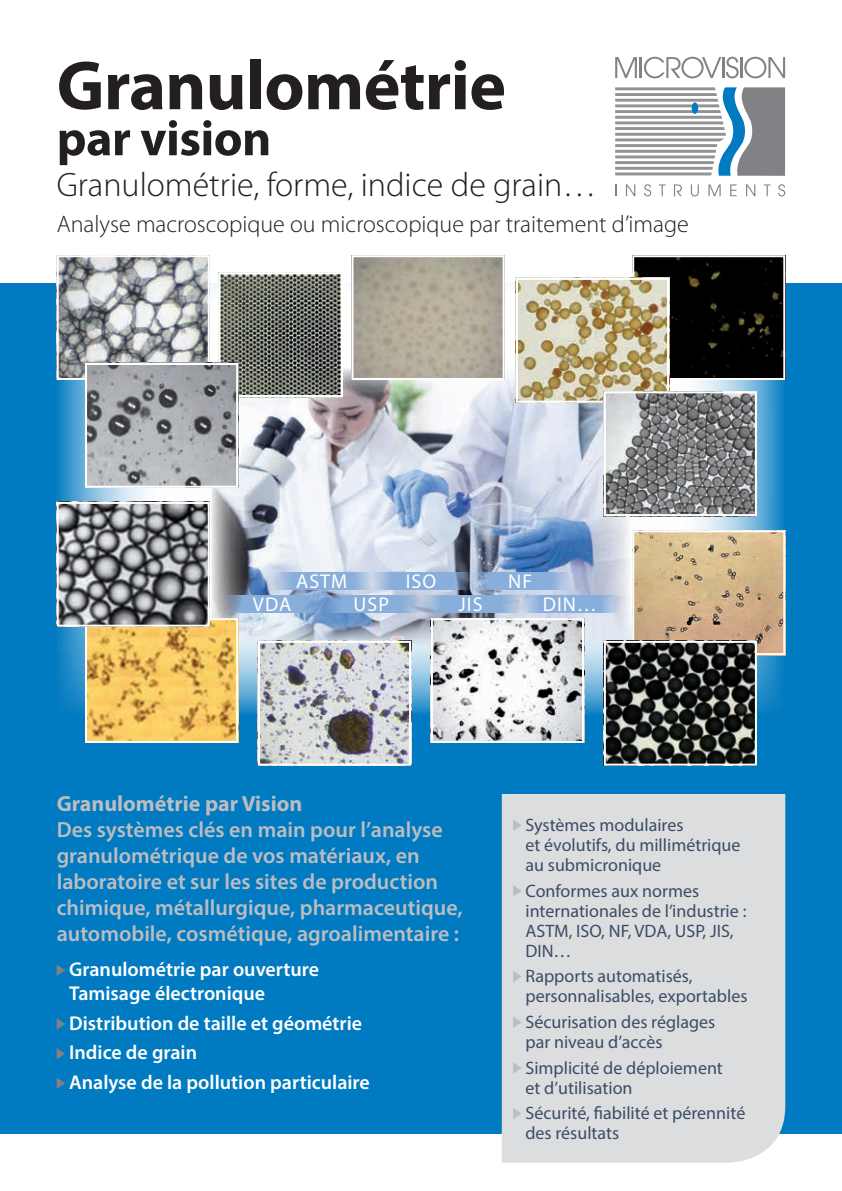
<style>
.page{position:relative;width:842px;height:1191px;background:#fff}
.page>*{position:absolute;margin:0;border:0;box-sizing:border-box;transform-origin:0 0}
.t1{font:700 70px "Myriad Pro";letter-spacing:-.01em;color:#231f20}
.t2{font:700 50px "Myriad Pro";letter-spacing:-.01em;color:#231f20}
.t3{font:300 34px "Myriad Pro";color:#231f20}
.t4{font:300 24px "Myriad Pro";color:#231f20}
.COURANT_TITRE_12{font:600 22px/26px "Myriad Pro";color:#bcbdc0}
.COURANT_10{font:600 20px/24px "Myriad Pro";color:#fff}
.t5{font:20px "Myriad Pro";letter-spacing:.05em;color:#fff}
.t6{font:18px/20px "Myriad Pro";color:#3b4d66}
.s1{font-weight:700}
</style>
<div class="page">
<div style="left:0;top:283px;width:842px;height:851px;background:#007ac0"></div>
<svg style="left:57px;top:193px;width:728px;height:521px"></svg>
<img style="left:211px;top:369px;width:420px;height:277px">
<svg style="left:57px;top:965px;width:8px;height:11px"></svg>
<svg style="left:57px;top:1018px;width:8px;height:11px"></svg>
<svg style="left:57px;top:1048px;width:8px;height:11px"></svg>
<svg style="left:57px;top:1078px;width:8px;height:11px"></svg>
<div style="left:502px;top:794px;width:283px;height:368px;background:#dcdddf"></div>
<svg style="left:513px;top:819px;width:9px;height:12px"></svg>
<svg style="left:513px;top:885px;width:9px;height:11px"></svg>
<svg style="left:513px;top:971px;width:9px;height:11px"></svg>
<svg style="left:513px;top:1016px;width:9px;height:12px"></svg>
<svg style="left:513px;top:1062px;width:9px;height:11px"></svg>
<svg style="left:513px;top:1108px;width:9px;height:11px"></svg>
<svg style="left:615px;top:87px;width:170px;height:89px"></svg>
<hr style="left:615px;top:144px;width:102px;height:3px;background:#919396">
<hr style="left:615px;top:150px;width:101px;height:3px;background:#919396">
<hr style="left:615px;top:155px;width:100px;height:3px;background:#919396">
<hr style="left:615px;top:161px;width:99px;height:3px;background:#919396">
<hr style="left:615px;top:167px;width:98px;height:3px;background:#919396">
<hr style="left:615px;top:172px;width:97px;height:3px;background:#919396">
<div style="left:692px;top:102px;width:6px;height:12px;background:#007ac0;border-radius:50%"></div>
<svg style="left:615px;top:57px;width:22px;height:21px"></svg>
<hr style="left:640px;top:57px;width:2px;height:21px;background:#808285">
<svg style="left:644px;top:57px;width:141px;height:21px"></svg>
<svg style="left:615px;top:184px;width:1px;height:12px"></svg>
<svg style="left:626px;top:184px;width:9px;height:12px"></svg>
<svg style="left:644px;top:184px;width:7px;height:12px"></svg>
<svg style="left:659px;top:184px;width:6px;height:12px"></svg>
<svg style="left:674px;top:184px;width:8px;height:12px"></svg>
<svg style="left:691px;top:184px;width:8px;height:12px"></svg>
<svg style="left:708px;top:184px;width:13px;height:12px"></svg>
<svg style="left:730px;top:184px;width:7px;height:12px"></svg>
<svg style="left:746px;top:184px;width:9px;height:12px"></svg>
<svg style="left:764px;top:184px;width:6px;height:12px"></svg>
<svg style="left:778px;top:184px;width:7px;height:12px"></svg>
<img style="left:60px;top:258px;width:147px;height:119px">
<div style="left:57px;top:255px;width:153px;height:125px;border:2px solid #fff"></div>
<img style="left:88px;top:621px;width:147px;height:119px">
<div style="left:85px;top:618px;width:153px;height:125px;border:2px solid #fff"></div>
<img style="left:354px;top:258px;width:148px;height:119px">
<div style="left:351px;top:255px;width:154px;height:125px;border:2px solid #fff"></div>
<img style="left:261px;top:644px;width:147px;height:118px">
<div style="left:258px;top:641px;width:153px;height:124px;border:2px solid #fff"></div>
<img style="left:635px;top:533px;width:147px;height:119px">
<div style="left:632px;top:530px;width:153px;height:125px;border:2px solid #fff"></div>
<img style="left:60px;top:505px;width:147px;height:118px">
<div style="left:57px;top:502px;width:153px;height:124px;border:2px solid #fff"></div>
<img style="left:635px;top:258px;width:147px;height:119px">
<div style="left:632px;top:255px;width:153px;height:125px;border:2px solid #fff"></div>
<img style="left:607px;top:644px;width:147px;height:118px">
<div style="left:604px;top:641px;width:153px;height:124px;border:2px solid #fff"></div>
<img style="left:434px;top:621px;width:147px;height:119px">
<div style="left:431px;top:618px;width:153px;height:125px;border:2px solid #fff"></div>
<img style="left:519px;top:281px;width:147px;height:119px">
<div style="left:516px;top:278px;width:153px;height:125px;border:2px solid #fff"></div>
<img style="left:221px;top:275px;width:119px;height:119px">
<div style="left:218px;top:272px;width:125px;height:125px;border:2px solid #fff"></div>
<img style="left:88px;top:366px;width:147px;height:119px">
<div style="left:85px;top:363px;width:153px;height:125px;border:2px solid #fff"></div>
<img style="left:607px;top:394px;width:147px;height:119px">
<div style="left:604px;top:391px;width:153px;height:125px;border:2px solid #fff"></div>
<svg style="left:421px;top:595px;width:99px;height:17px;fill:#88aedb"></svg>
<svg style="left:520px;top:595px;width:99px;height:17px;fill:#88aedb"></svg>
<svg style="left:272px;top:573px;width:99px;height:17px;fill:#88aedb"></svg>
<svg style="left:223px;top:595px;width:99px;height:17px;fill:#88aedb"></svg>
<svg style="left:322px;top:595px;width:99px;height:17px;fill:#88aedb"></svg>
<svg style="left:371px;top:573px;width:100px;height:17px;fill:#88aedb"></svg>
<svg style="left:471px;top:573px;width:99px;height:17px;fill:#88aedb"></svg>
<p class="t1" style="left:57px;top:40px;width:451px">Granulométrie</p>
<p class="t2" style="left:57px;top:106px;width:216px">par vision</p>
<p class="t3" style="left:57px;top:164px;width:541px">Granulométrie, forme, indice de grain…</p>
<p class="t4" style="left:57px;top:210px;width:634px">Analyse macroscopique ou microscopique par traitement d’image</p>
<p class="t5" style="left:296px;top:569px;width:53px">ASTM</p>
<p class="t5" style="left:253px;top:592px;width:40px">VDA</p>
<p class="t5" style="left:354px;top:592px;width:37px">USP</p>
<p class="t5" style="left:406px;top:569px;width:32px">ISO</p>
<p class="t5" style="left:508px;top:569px;width:25px">NF</p>
<p class="t5" style="left:459px;top:592px;width:26px">JIS</p>
<p class="t5" style="left:543px;top:592px;width:56px">DIN…</p>
<p class="COURANT_TITRE_12" style="left:57px;top:789px;width:407px"><span class="s1">Granulométrie par Vision<br></span>Des systèmes clés en main pour l’analyse granulométrique de vos matériaux, en laboratoire et sur les sites de production chimique, métallurgique, pharmaceutique, automobile, cosmétique, agroalimentaire :</p>
<p class="COURANT_10" style="left:69px;top:956px;width:251px">Granulométrie par ouverture<br>Tamisage électronique</p>
<p class="COURANT_10" style="left:69px;top:1010px;width:295px">Distribution de taille et géométrie</p>
<p class="COURANT_10" style="left:69px;top:1040px;width:129px">Indice de grain</p>
<p class="COURANT_10" style="left:69px;top:1069px;width:302px">Analyse de la pollution particulaire</p>
<p class="t6" style="left:525px;top:814px;width:217px">Systèmes modulaires<br>et évolutifs, du millimétrique au submicronique</p>
<p class="t6" style="left:525px;top:880px;width:222px">Conformes aux normes internationales de l’industrie :<br>ASTM, ISO, NF, VDA, USP, JIS,<br>DIN…</p>
<p class="t6" style="left:525px;top:966px;width:224px">Rapports automatisés, personnalisables, exportables</p>
<p class="t6" style="left:525px;top:1011px;width:191px">Sécurisation des réglages par niveau d’accès</p>
<p class="t6" style="left:525px;top:1057px;width:199px">Simplicité de déploiement et d’utilisation</p>
<p class="t6" style="left:525px;top:1103px;width:221px">Sécurité, fiabilité et pérennité des résultats</p>
</div>
